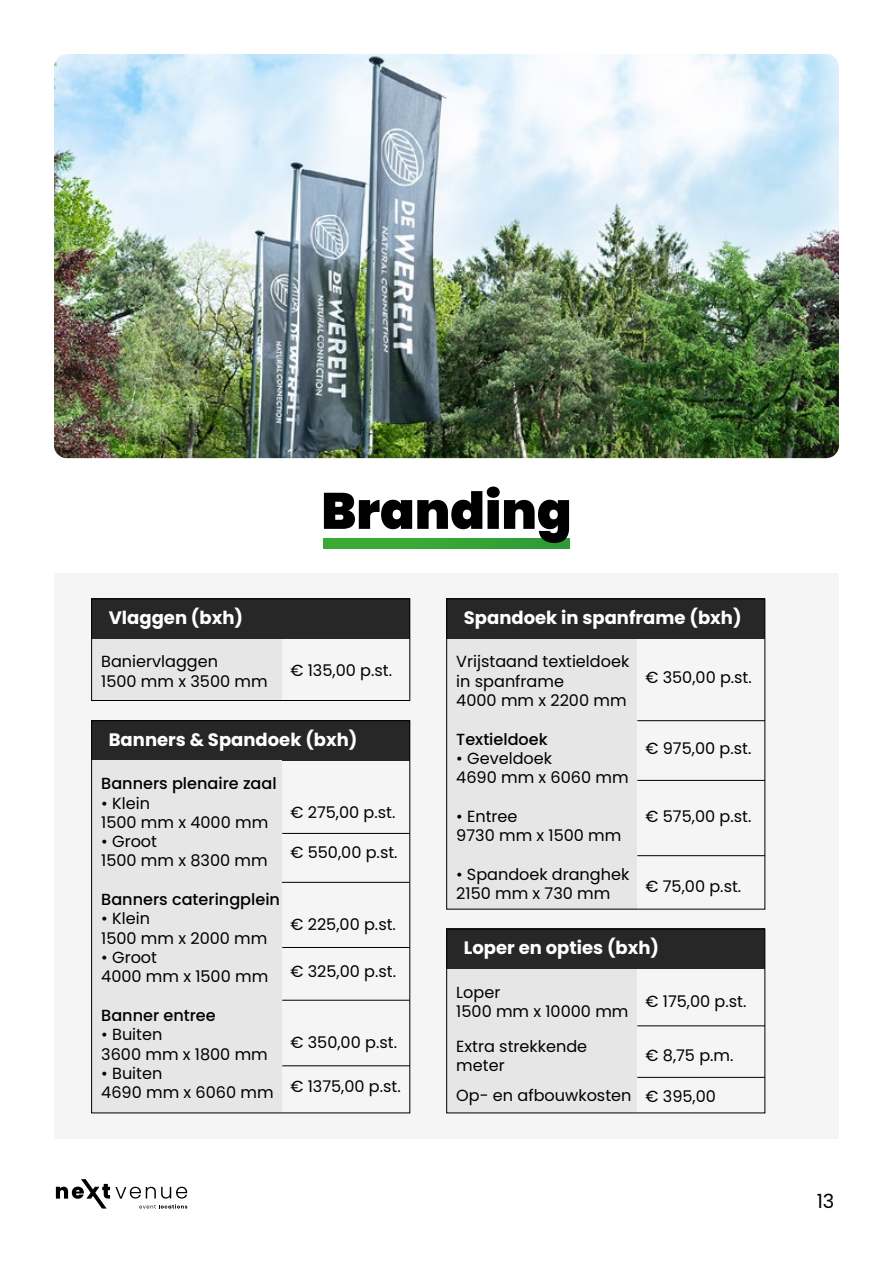
<style>
.page{position:relative;width:893px;height:1263px;background:#fff}
.page>*{position:absolute;margin:0;border:0;box-sizing:border-box;transform-origin:0 0}
.t1{font:900 51px "Poppins";color:#000}
.t2{font:19.5px "Poppins";color:#000}
.t3{font:700 18px "Poppins";color:#fff}
.t4{font:16.05px/19.4px "Poppins";color:#000}
.t5{font:500 16.05px "Poppins";color:#000}
</style>
<div class="page">
<svg style="left:56px;top:1179px;width:131px;height:29px"></svg>
<div style="left:54px;top:573px;width:785px;height:566px;background:#f5f5f5"></div>
<div style="left:324px;top:538px;width:246px;height:10px;background:#37a636"></div>
<img style="left:54px;top:54px;width:785px;height:404px">
<div style="left:91px;top:720px;width:319px;height:41px;background:#272727"></div>
<div style="left:91px;top:761px;width:191px;height:352px;background:#e6e6e7"></div>
<div style="left:91px;top:720px;width:319px;height:393px;border:1px solid #000"></div>
<div style="left:91px;top:599px;width:319px;height:40px;background:#272727"></div>
<div style="left:446px;top:599px;width:319px;height:40px;background:#272727"></div>
<div style="left:91px;top:639px;width:191px;height:62px;background:#e6e6e7"></div>
<div style="left:446px;top:639px;width:191px;height:270px;background:#e6e6e7"></div>
<div style="left:91px;top:599px;width:319px;height:102px;border:1px solid #000"></div>
<div style="left:446px;top:599px;width:319px;height:310px;border:1px solid #000"></div>
<hr style="left:637px;top:720px;width:128px;height:1px;background:#000">
<hr style="left:637px;top:780px;width:128px;height:1px;background:#000">
<hr style="left:282px;top:833px;width:128px;height:1px;background:#000">
<hr style="left:282px;top:882px;width:128px;height:1px;background:#000">
<hr style="left:282px;top:947px;width:128px;height:1px;background:#000">
<hr style="left:282px;top:1000px;width:128px;height:1px;background:#000">
<hr style="left:282px;top:1065px;width:128px;height:1px;background:#000">
<div style="left:446px;top:929px;width:319px;height:40px;background:#272727"></div>
<div style="left:446px;top:969px;width:191px;height:144px;background:#e6e6e7"></div>
<div style="left:446px;top:929px;width:319px;height:184px;border:1px solid #000"></div>
<hr style="left:637px;top:855px;width:128px;height:1px;background:#000">
<hr style="left:637px;top:1025px;width:128px;height:1px;background:#000">
<hr style="left:637px;top:1077px;width:128px;height:1px;background:#000">
<h1 class="t1" style="left:321px;top:481px;width:252px">Branding</h1>
<p class="t3" style="left:109px;top:607px;width:136px">Vlaggen (bxh)</p>
<p class="t3" style="left:464px;top:607px;width:279px">Spandoek in spanframe (bxh)</p>
<p class="t4" style="left:101px;top:652px;width:168px">Baniervlaggen<br>1500 mm x 3500 mm</p>
<p class="t4" style="left:456px;top:652px;width:175px">Vrijstaand textieldoek in spanframe<br>4000 mm x 2200 mm</p>
<p class="t5" style="left:456px;top:730px;width:93px">Textieldoek</p>
<p class="t4" style="left:456px;top:749px;width:174px">• Geveldoek<br>4690 mm x 6060 mm</p>
<p class="t4" style="left:456px;top:806px;width:167px">• Entree<br>9730 mm x 1500 mm</p>
<p class="t4" style="left:456px;top:864px;width:175px">• Spandoek dranghek<br>2150 mm x 730 mm</p>
<p class="t4" style="left:645px;top:876px;width:97px">€ 75,00 p.st.</p>
<p class="t4" style="left:290px;top:661px;width:103px">€ 135,00 p.st.</p>
<p class="t4" style="left:645px;top:668px;width:108px">€ 350,00 p.st.</p>
<p class="t3" style="left:109px;top:729px;width:250px">Banners &amp; Spandoek (bxh)</p>
<p class="t5" style="left:101px;top:774px;width:177px">Banners plenaire zaal</p>
<p class="t4" style="left:101px;top:793px;width:169px">• Klein<br>1500 mm x 4000 mm</p>
<p class="t4" style="left:101px;top:832px;width:168px">• Groot<br>1500 mm x 8300 mm</p>
<p class="t5" style="left:101px;top:890px;width:180px">Banners cateringplein</p>
<p class="t4" style="left:101px;top:909px;width:168px">• Klein<br>1500 mm x 2000 mm</p>
<p class="t4" style="left:101px;top:948px;width:169px">• Groot<br>4000 mm x 1500 mm</p>
<p class="t5" style="left:101px;top:1006px;width:116px">Banner entree</p>
<p class="t4" style="left:101px;top:1025px;width:168px">• Buiten<br>3600 mm x 1800 mm</p>
<p class="t4" style="left:101px;top:1063px;width:174px">• Buiten<br>4690 mm x 6060 mm</p>
<p class="t4" style="left:645px;top:738px;width:107px">€ 975,00 p.st.</p>
<p class="t4" style="left:290px;top:803px;width:107px">€ 275,00 p.st.</p>
<p class="t4" style="left:290px;top:843px;width:109px">€ 550,00 p.st.</p>
<p class="t4" style="left:645px;top:807px;width:107px">€ 575,00 p.st.</p>
<p class="t4" style="left:290px;top:914px;width:107px">€ 225,00 p.st.</p>
<p class="t3" style="left:464px;top:937px;width:197px">Loper en opties (bxh)</p>
<p class="t4" style="left:456px;top:982px;width:174px">Loper<br>1500 mm x 10000 mm</p>
<p class="t4" style="left:456px;top:1036px;width:132px">Extra strekkende meter</p>
<p class="t4" style="left:645px;top:1046px;width:90px">€ 8,75 p.m.</p>
<p class="t4" style="left:456px;top:1085px;width:261px">Op- en afbouwkosten € 395,00</p>
<p class="t4" style="left:290px;top:962px;width:107px">€ 325,00 p.st.</p>
<p class="t4" style="left:645px;top:991px;width:102px">€ 175,00 p.st.</p>
<p class="t4" style="left:290px;top:1033px;width:108px">€ 350,00 p.st.</p>
<p class="t4" style="left:290px;top:1077px;width:112px">€ 1375,00 p.st.</p>
<p class="t2" style="left:817px;top:1189px;width:19px">13</p>
</div>
